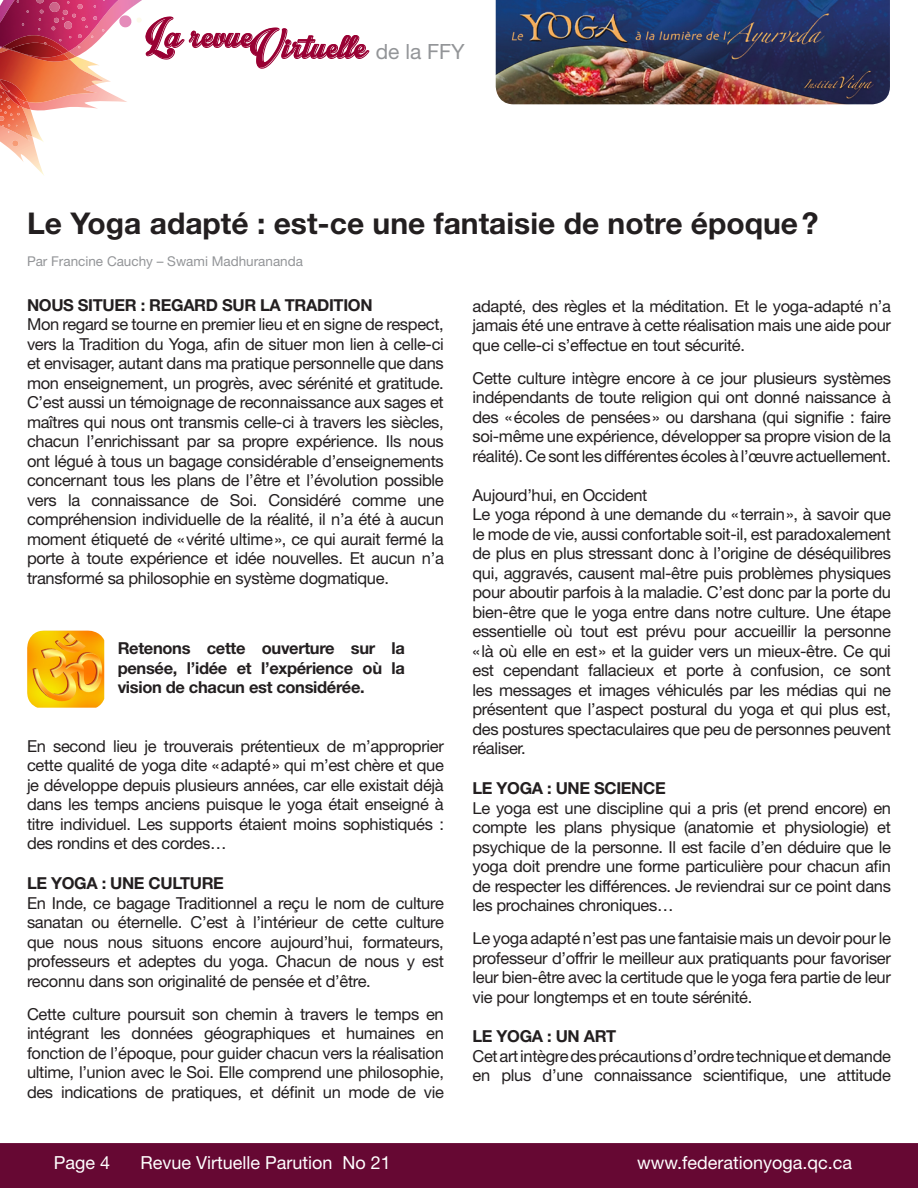
<style>
.page{position:relative;width:918px;height:1188px;background:#fff}
.page>*{position:absolute;margin:0;border:0;box-sizing:border-box;transform-origin:0 0}
.t1{font:52.65px "Intrique Script Personal Use";color:#903}
.t2{font:700 30px "Helvetica Neue LT Std";color:#231f20}
.t3{font:21px "Helvetica Neue LT Std";color:#939598}
.t4{font:18px "Helvetica Neue LT Std";color:#fff}
.t5{font:16.5px/19.5px "Helvetica Neue LT Std";letter-spacing:-.02em;color:#231f20;text-align:justify}
.t6{font:700 16.5px/19.5px "Helvetica Neue LT Std";letter-spacing:-.02em;color:#231f20;text-align:justify}
.t7{font:13.5px "Helvetica Neue LT Std";color:#939598}
</style>
<div class="page">
<div style="left:0;top:1143px;width:918px;height:45px;background:#660833"></div>
<svg style="left:0;top:0;width:369px;height:175px"></svg>
<img style="left:496px;top:0;width:394px;height:104px">
<img style="left:27px;top:630px;width:77px;height:78px">
<h1 class="t1" style="left:145px;top:18px;width:223px">La revueVirtuelle</h1>
<p class="t3" style="left:376px;top:39px;width:91px">de la FFY</p>
<h2 class="t2" style="left:27px;top:205px;width:793px">Le Yoga adapté : est-ce une fantaisie de notre époque?</h2>
<p class="t7" style="left:27px;top:254px;width:278px">Par Francine Cauchy – Swami Madhurananda</p>
<p class="t6" style="left:27px;top:295px;width:347px">NOUS SITUER : REGARD SUR LA TRADITION</p>
<p class="t5" style="left:27px;top:314px;width:418px">Mon regard se tourne en premier lieu et en signe de respect, vers la Tradition du Yoga, afin de situer mon lien à celle-ci et envisager, autant dans ma pratique personnelle que dans mon enseignement, un progrès, avec sérénité et gratitude.<br>C’est aussi un témoignage de reconnaissance aux sages et maîtres qui nous ont transmis celle-ci à travers les siècles, chacun l’enrichissant par sa propre expérience. Ils nous ont légué à tous un bagage considérable d’enseignements concernant tous les plans de l’être et l’évolution possible vers la connaissance de Soi. Considéré comme une compréhension individuelle de la réalité, il n’a été à aucun moment étiqueté de «vérité ultime», ce qui aurait fermé la porte à toute expérience et idée nouvelles. Et aucun n’a transformé sa philosophie en système dogmatique.</p>
<p class="t5" style="left:472px;top:296px;width:420px">adapté, des règles et la méditation. Et le yoga-adapté n’a jamais été une entrave à cette réalisation mais une aide pour que celle-ci s’effectue en tout sécurité.</p>
<p class="t5" style="left:472px;top:368px;width:420px">Cette culture intègre encore à ce jour plusieurs systèmes indépendants de toute religion qui ont donné naissance à des «écoles de pensées» ou darshana (qui signifie : faire soi-même une expérience, développer sa propre vision de la réalité). Ce sont les différentes écoles à l’œuvre actuellement.</p>
<p class="t5" style="left:473px;top:485px;width:420px;text-align:left">Aujourd’hui, en Occident<br>Le yoga répond à une demande du «terrain», à savoir que le mode de vie, aussi confortable soit-il, est paradoxalement de plus en plus stressant donc à l’origine de déséquilibres qui, aggravés, causent mal-être puis problèmes physiques pour aboutir parfois à la maladie. C’est donc par la porte du bien-être que le yoga entre dans notre culture. Une étape essentielle où tout est prévu pour accueillir la personne «là où elle en est» et la guider vers un mieux-être. Ce qui est cependant fallacieux et porte à confusion, ce sont les messages et images véhiculés par les médias qui ne présentent que l’aspect postural du yoga et qui plus est, des postures spectaculaires que peu de personnes peuvent réaliser.</p>
<p class="t6" style="left:473px;top:778px;width:195px">LE YOGA : UNE SCIENCE</p>
<p class="t5" style="left:473px;top:798px;width:420px">Le yoga est une discipline qui a pris (et prend encore) en compte les plans physique (anatomie et physiologie) et psychique de la personne. Il est facile d’en déduire que le yoga doit prendre une forme particulière pour chacun afin de respecter les différences. Je reviendrai sur ce point dans les prochaines chroniques…</p>
<p class="t5" style="left:473px;top:928px;width:420px">Le yoga adapté n’est pas une fantaisie mais un devoir pour le professeur d’offrir le meilleur aux pratiquants pour favoriser leur bien-être avec la certitude que le yoga fera partie de leur vie pour longtemps et en toute sérénité.</p>
<p class="t6" style="left:473px;top:1026px;width:145px">LE YOGA : UN ART</p>
<p class="t5" style="left:473px;top:1046px;width:420px">Cet art intègre des précautions d’ordre technique et demande en plus d’une connaissance scientifique, une attitude</p>
<p class="t6" style="left:118px;top:638px;width:289px">Retenons cette ouverture sur la pensée, l’idée et l’expérience où la vision de chacun est considérée.</p>
<p class="t5" style="left:27px;top:736px;width:418px">En second lieu je trouverais prétentieux de m’approprier cette qualité de yoga dite «adapté» qui m’est chère et que je développe depuis plusieurs années, car elle existait déjà dans les temps anciens puisque le yoga était enseigné à titre individuel. Les supports étaient moins sophistiqués : des rondins et des cordes…</p>
<p class="t6" style="left:27px;top:873px;width:198px">LE YOGA : UNE CULTURE</p>
<p class="t5" style="left:27px;top:893px;width:418px">En Inde, ce bagage Traditionnel a reçu le nom de culture sanatan ou éternelle. C’est à l’intérieur de cette culture que nous nous situons encore aujourd’hui, formateurs, professeurs et adeptes du yoga. Chacun de nous y est reconnu dans son originalité de pensée et d’être.</p>
<p class="t5" style="left:27px;top:1004px;width:418px">Cette culture poursuit son chemin à travers le temps en intégrant les données géographiques et humaines en fonction de l’époque, pour guider chacun vers la réalisation ultime, l’union avec le Soi. Elle comprend une philosophie, des indications de pratiques, et définit un mode de vie</p>
<p class="t4" style="left:54px;top:1152px;width:58px">Page 4</p>
<p class="t4" style="left:140px;top:1152px;width:252px">Revue Virtuelle Parution No 21</p>
<p class="t4" style="left:637px;top:1152px;width:216px">www.federationyoga.qc.ca</p>
</div>
